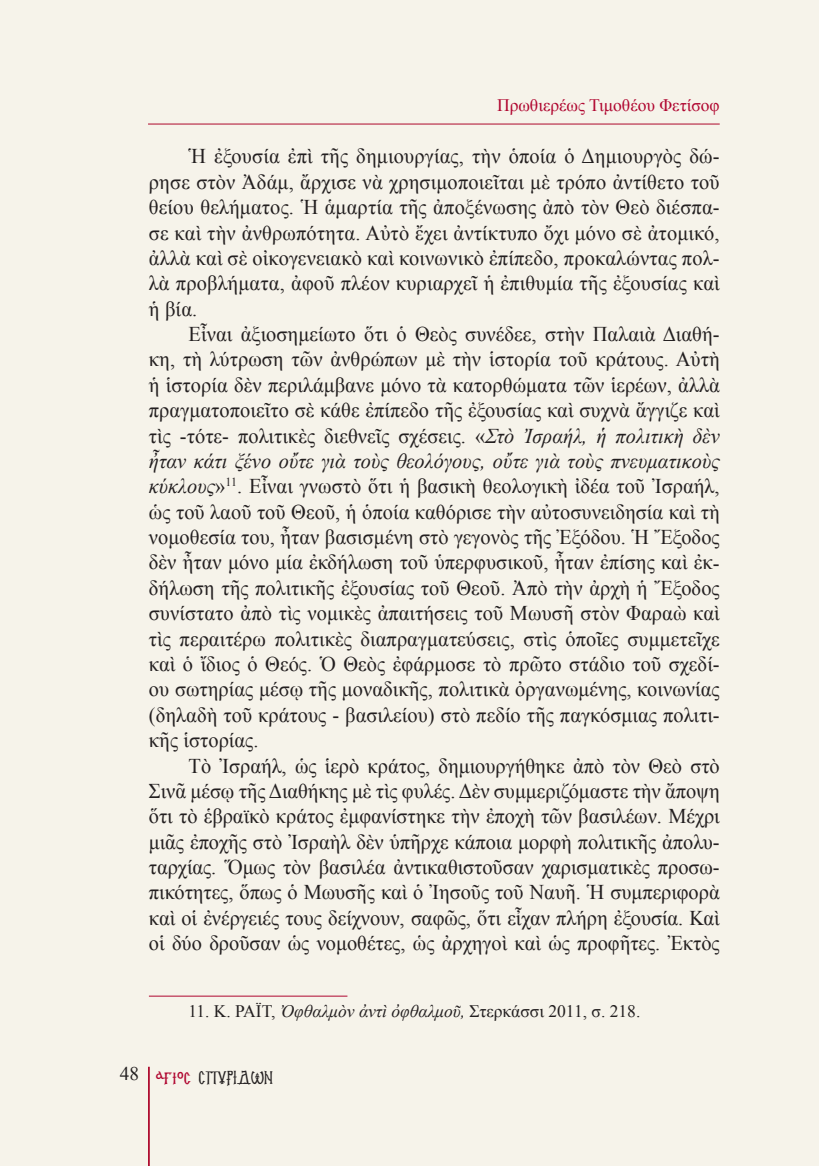
<style>
.page{position:relative;width:819px;height:1166px;background:#f6f3ea}
.page>*{position:absolute;margin:0;border:0;box-sizing:border-box;transform-origin:0 0}
.t1{font:21px/25.4px "Times New Roman";letter-spacing:.005em;color:#231f20;text-align:justify}
.t2{font:17.5px "Times New Roman";color:#231f20}
.t3{font:17.5px "Times New Roman";color:#b00630}
.t4{font:17.5px "PF Konstantinople";color:#231f20}
.s1{font-style:italic}
.s2{font-size:21px;color:#b00630}
</style>
<div class="page">
<hr style="left:148px;top:1067px;width:2px;height:99px;background:#ae082c">
<hr style="left:148px;top:124px;width:571px;height:1px;background:#ae082c">
<hr style="left:149px;top:995px;width:198px;height:1px;background:#b00630">
<p class="t3" style="left:497px;top:93px;width:224px">Πρωθιερέως Τιμοθέου Φετίσοφ</p>
<p class="t1" style="left:149px;top:143px;width:572px;text-indent:40px">Ἡ ἐξουσία ἐπὶ τῆς δημιουργίας, τὴν ὁποία ὁ Δημιουργὸς δώ&shy;ρησε στὸν Ἀδάμ, ἄρχισε νὰ χρησιμοποιεῖται μὲ τρόπο ἀντίθετο τοῦ θείου θελήματος. Ἡ ἁμαρτία τῆς ἀποξένωσης ἀπὸ τὸν Θεὸ διέσπα&shy;σε καὶ τὴν ἀνθρωπότητα. Αὐτὸ ἔχει ἀντίκτυπο ὄχι μόνο σὲ ἀτομικό, ἀλλὰ καὶ σὲ οἰκογενειακὸ καὶ κοινωνικὸ ἐπίπεδο, προκαλώντας πολ&shy;λὰ προβλήματα, ἀφοῦ πλέον κυριαρχεῖ ἡ ἐπιθυμία τῆς ἐξουσίας καὶ ἡ βία.</p>
<p class="t1" style="left:149px;top:321px;width:572px;text-indent:40px">Εἶναι ἀξιοσημείωτο ὅτι ὁ Θεὸς συνέδεε, στὴν Παλαιὰ Διαθή&shy;κη, τὴ λύτρωση τῶν ἀνθρώπων μὲ τὴν ἱστορία τοῦ κράτους. Αὐτὴ ἡ ἱστορία δὲν περιλάμβανε μόνο τὰ κατορθώματα τῶν ἱερέων, ἀλλὰ πραγματοποιεῖτο σὲ κάθε ἐπίπεδο τῆς ἐξουσίας καὶ συχνὰ ἄγγιζε καὶ τὶς -τότε- πολιτικὲς διεθνεῖς σχέσεις. «<span class="s1">Στὸ Ἰσραήλ, ἡ πολιτικὴ δὲν ἦταν κάτι ξένο οὔτε γιὰ τοὺς θεολόγους, οὔτε γιὰ τοὺς πνευματικοὺς κύκλους</span>»<sup>11</sup>. Εἶναι γνωστὸ ὅτι ἡ βασικὴ θεολογικὴ ἰδέα τοῦ Ἰσραήλ, ὡς τοῦ λαοῦ τοῦ Θεοῦ, ἡ ὁποία καθόρισε τὴν αὐτοσυνειδησία καὶ τὴ νομοθεσία του, ἦταν βασισμένη στὸ γεγονὸς τῆς Ἐξόδου. Ἡ Ἔξοδος δὲν ἦταν μόνο μία ἐκδήλωση τοῦ ὑπερφυσικοῦ, ἦταν ἐπίσης καὶ ἐκ&shy;δήλωση τῆς πολιτικῆς ἐξουσίας τοῦ Θεοῦ. Ἀπὸ τὴν ἀρχὴ ἡ Ἔξοδος συνίστατο ἀπὸ τὶς νομικὲς ἀπαιτήσεις τοῦ Μωυσῆ στὸν Φαραὼ καὶ τὶς περαιτέρω πολιτικὲς διαπραγματεύσεις, στὶς ὁποῖες συμμετεῖχε καὶ ὁ ἴδιος ὁ Θεός. Ὁ Θεὸς ἐφάρμοσε τὸ πρῶτο στάδιο τοῦ σχεδί&shy;ου σωτηρίας μέσῳ τῆς μοναδικῆς, πολιτικὰ ὀργανωμένης, κοινωνίας (δηλαδὴ τοῦ κράτους - βασιλείου) στὸ πεδίο τῆς παγκόσμιας πολιτι&shy;κῆς ἱστορίας.</p>
<p class="t1" style="left:149px;top:752px;width:572px;text-indent:40px">Τὸ Ἰσραήλ, ὡς ἱερὸ κράτος, δημιουργήθηκε ἀπὸ τὸν Θεὸ στὸ Σινᾶ μέσῳ τῆς Διαθήκης μὲ τὶς φυλές. Δὲν συμμεριζόμαστε τὴν ἄποψη ὅτι τὸ ἑβραϊκὸ κράτος ἐμφανίστηκε τὴν ἐποχὴ τῶν βασιλέων. Μέχρι μιᾶς ἐποχῆς στὸ Ἰσραὴλ δὲν ὑπῆρχε κάποια μορφὴ πολιτικῆς ἀπολυ&shy;ταρχίας. Ὅμως τὸν βασιλέα ἀντικαθιστοῦσαν χαρισματικὲς προσω&shy;πικότητες, ὅπως ὁ Μωυσῆς καὶ ὁ Ἰησοῦς τοῦ Ναυῆ. Ἡ συμπεριφορὰ καὶ οἱ ἐνέργειές τους δείχνουν, σαφῶς, ὅτι εἶχαν πλήρη ἐξουσία. Καὶ οἱ δύο δροῦσαν ὡς νομοθέτες, ὡς ἀρχηγοὶ καὶ ὡς προφῆτες. Ἐκτὸς</p>
<p class="t2" style="left:189px;top:999px;width:453px">11. Κ. ΡΑΪΤ, <span class="s1">Ὀφθαλμὸν ἀντὶ ὀφθαλμοῦ,</span> Στερκάσσι 2011, σ. 218.</p>
<p class="t4" style="left:120px;top:1066px;width:154px"><sup>48</sup> <span class="s2">αγιοσ</span> ΣΠΥΡΙΔΩΝ</p>
</div>
